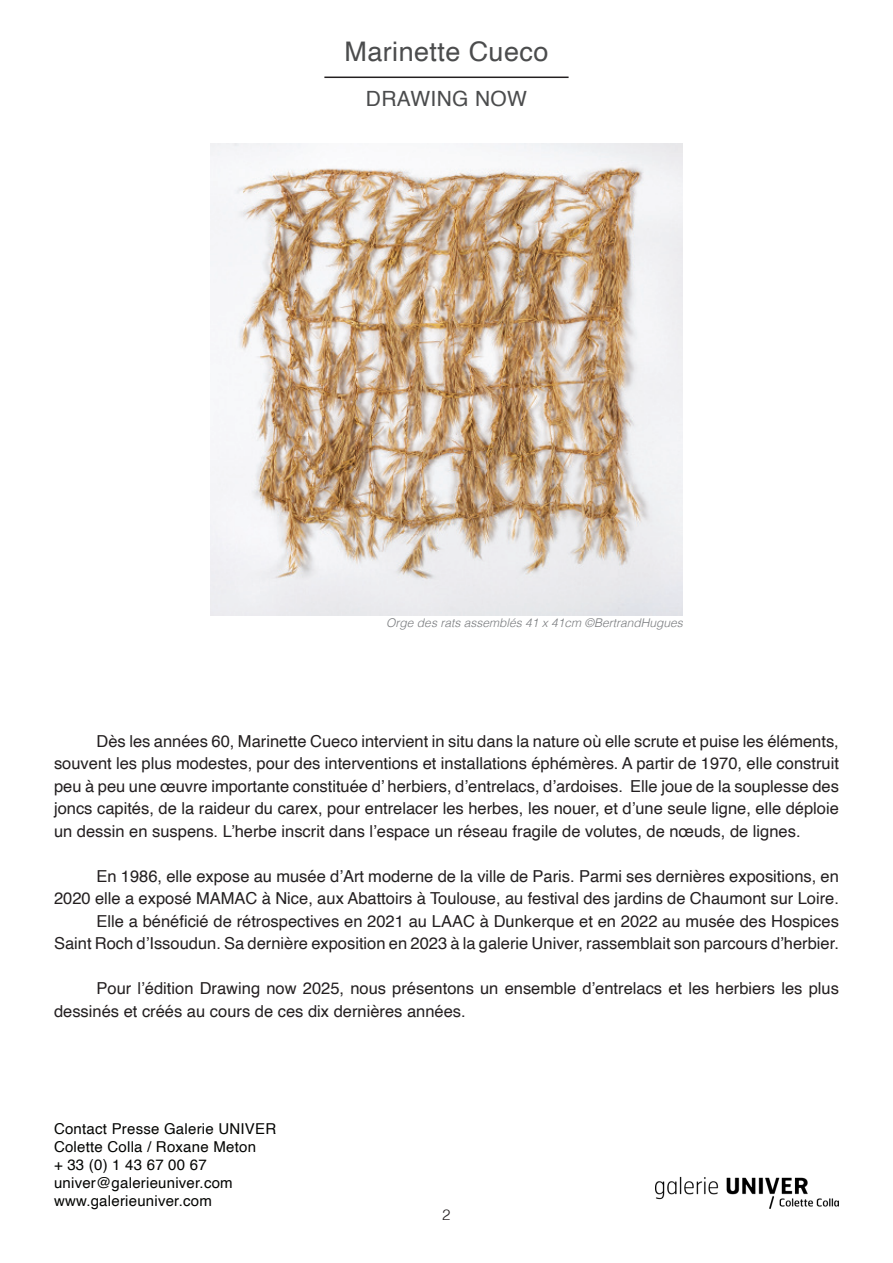
<style>
.page{position:relative;width:893px;height:1263px;background:#fff}
.page>*{position:absolute;margin:0;border:0;box-sizing:border-box;transform-origin:0 0}
.t1{font:27px "Helvetica";letter-spacing:.015em;color:#4b4c4d}
.t2{font:21px "Helvetica";letter-spacing:.015em;color:#4b4c4d}
.t3{font:16.5px/22.5px "Helvetica";color:#231f20;text-align:right}
.t4{font:15px/18px "Helvetica";letter-spacing:.015em;color:#040503}
.t5{font:300 15px "Helvetica";color:#231f20}
.t6{font:italic 300 12px "Helvetica";color:#797b7e}
</style>
<div class="page">
<img style="left:210px;top:144px;width:473px;height:471px">
<hr style="left:324px;top:77px;width:245px;height:1px;background:#231f20">
<img style="left:656px;top:1176px;width:183px;height:33px">
<p class="t1" style="left:345px;top:30px;width:205px">Marinette Cueco</p>
<p class="t2" style="left:366px;top:82px;width:163px">DRAWING NOW</p>
<p class="t6" style="left:386px;top:612px;width:298px">Orge des rats assemblés 41 x 41cm ©BertrandHugues</p>
<p class="t3" style="left:54px;top:730px;width:786px;text-align:justify;text-indent:43px">Dès les années 60, Marinette Cueco intervient in situ dans la nature où elle scrute et puise les éléments, souvent les plus modestes, pour des interventions et installations éphémères. A partir de 1970, elle construit peu à peu une œuvre importante constituée d’ herbiers, d’entrelacs, d’ardoises. Elle joue de la souplesse des joncs capités, de la raideur du carex, pour entrelacer les herbes, les nouer, et d’une seule ligne, elle déploie un dessin en suspens. L’herbe inscrit dans l’espace un réseau fragile de volutes, de nœuds, de lignes.</p>
<p class="t3" style="left:54px;top:865px;width:786px">En 1986, elle expose au musée d’Art moderne de la ville de Paris. Parmi ses dernières expositions, en<br>2020 elle a exposé MAMAC à Nice, aux Abattoirs à Toulouse, au festival des jardins de Chaumont sur Loire.</p>
<p class="t3" style="left:54px;top:910px;width:786px">Elle a bénéficié de rétrospectives en 2021 au LAAC à Dunkerque et en 2022 au musée des Hospices<br>Saint Roch d’Issoudun. Sa dernière exposition en 2023 à la galerie Univer, rassemblait son parcours d’herbier.</p>
<p class="t3" style="left:54px;top:978px;width:786px;text-align:left;text-indent:43px">Pour l’édition Drawing now 2025, nous présentons un ensemble d’entrelacs et les herbiers les plus dessinés et créés au cours de ces dix dernières années.</p>
<p class="t4" style="left:54px;top:1120px;width:224px">Contact Presse Galerie UNIVER<br>Colette Colla / Roxane Meton<br>+ 33 (0) 1 43 67 00 67 univer@galerieuniver.com www.galerieuniver.com</p>
<p class="t5" style="left:442px;top:1202px;width:10px">2</p>
</div>
